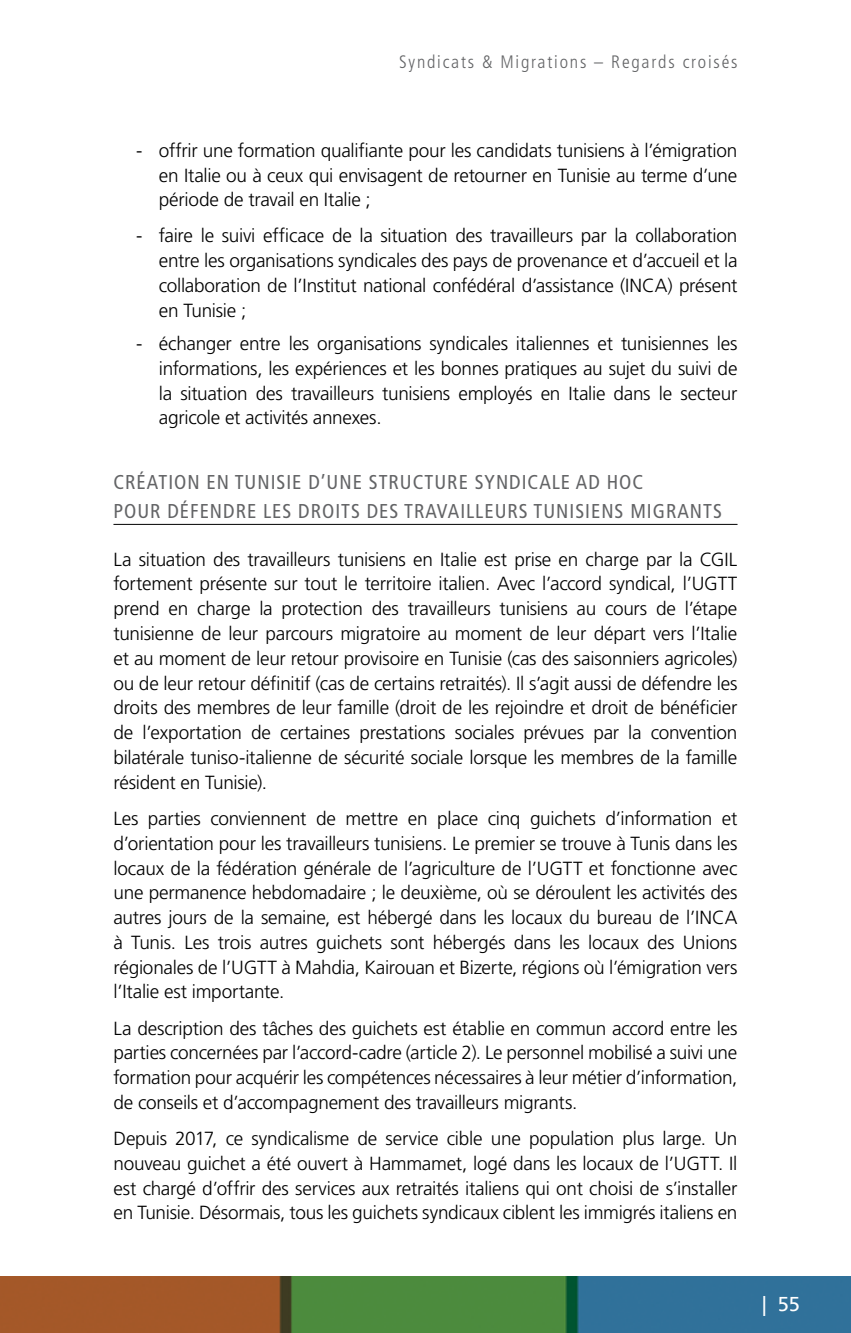
<style>
.page{position:relative;width:851px;height:1333px;background:#fff}
.page>*{position:absolute;margin:0;border:0;box-sizing:border-box;transform-origin:0 0}
.t1{font:condensed 20px/28.8px "Frutiger";letter-spacing:.05em;color:#636466}
.t2{font:20px "Frutiger LT";color:#fff}
.t3{font:300 19px/24.8px "Frutiger";letter-spacing:-.015em;color:#000;text-align:justify}
.t4{font:300 condensed 18px "Frutiger";letter-spacing:.1em;color:#636466}
</style>
<div class="page">
<img style="left:0;top:1276px;width:850px;height:56px">
<hr style="left:113px;top:524px;width:624px;height:1px;background:#000">
<p class="t4" style="left:399px;top:51px;width:340px">Syndicats &amp; Migrations – Regards croisés</p>
<p class="t3" style="left:159px;top:138px;width:580px;text-indent:-23px">- offrir une formation qualifiante pour les candidats tunisiens à l’émigration en Italie ou à ceux qui envisagent de retourner en Tunisie au terme d’une période de travail en Italie ;</p>
<p class="t3" style="left:159px;top:223px;width:580px;text-indent:-23px">- faire le suivi efficace de la situation des travailleurs par la collaboration entre les organisations syndicales des pays de provenance et d’accueil et la collaboration de l’Institut national confédéral d’assistance (IN CA) présent en Tunisie ;</p>
<p class="t3" style="left:159px;top:331px;width:580px;text-indent:-23px">- échanger entre les organisations syndicales italiennes et tunisiennes les informations, les expériences et les bonnes pratiques au sujet du suivi de la situation des travailleurs tunisiens employés en Italie dans le secteur agricole et activités annexes.</p>
<p class="t1" style="left:113px;top:468px;width:531px">CRÉATION EN TUNISIE D’UNE STRUCTURE SYNDICALE AD HOC<br>POUR DÉFENDRE LES DROITS DES TRAVAILLE</p>
<p class="t1" style="left:494px;top:497px;width:228px">URS TUNISIENS MIGRANTS</p>
<p class="t3" style="left:113px;top:546px;width:625px">La situation des travailleurs tunisiens en Italie est prise en charge par la CGIL fortement présente sur tout le territoire italien. Avec l’accord syndical, l’UGTT prend en charge la protection des travailleurs tunisiens au cours de l’étape tunisienne de leur parcours migratoire au moment de leur départ vers l’Italie et au moment de leur retour provisoire en Tunisie (cas des saisonniers agricoles) ou de leur retour définitif (cas de certains retraités). Il s’agit aussi de défendre les droits des membres de leur famille (droit de les rejoindre et droit de bénéficier de l’exportation de certaines prestations sociales prévues par la convention bilatérale tuniso-italienne de sécurité sociale lorsque les membres de la famille résident en Tunisie).</p>
<p class="t3" style="left:113px;top:805px;width:625px">Les parties conviennent de mettre en place cinq guichets d’information et d’orientation pour les travailleurs tunisiens. Le premier se trouve à Tunis dans les locaux de la fédération générale de l’agriculture de l’UGTT et fonctionne avec une permanence hebdomadaire ; le deuxième, où se déroulent les activités des autres jours de la semaine, est hébergé dans les locaux du bureau de l’INCA à Tunis. Les trois autres guichets sont hébergés dans les locaux des Unions régionales de l’UGTT à Mahdia, Kairouan et Bizerte, régions où l’émigration vers l’Italie est importante.</p>
<p class="t3" style="left:113px;top:1015px;width:625px">La description des tâches des guichets est établie en commun accord entre les parties concernées par l’accord-cadre (article 2). Le personnel mobilisé a suivi une formation pour acquérir les compétences nécessaires à leur métier d’information, de conseils et d’accompagnement des travailleurs migrants.</p>
<p class="t3" style="left:113px;top:1125px;width:625px">Depuis 2017, ce syndicalisme de service cible une population plus large. Un nouveau guichet a été ouvert à Hammamet, logé dans les locaux de l’UGTT. Il est chargé d’offrir des services aux retraités italiens qui ont choisi de s’installer en Tunisie. Désormais, tous les guichets syndicaux ciblent les immigrés italiens en</p>
<p class="t2" style="left:762px;top:1292px;width:39px">| 55</p>
</div>
